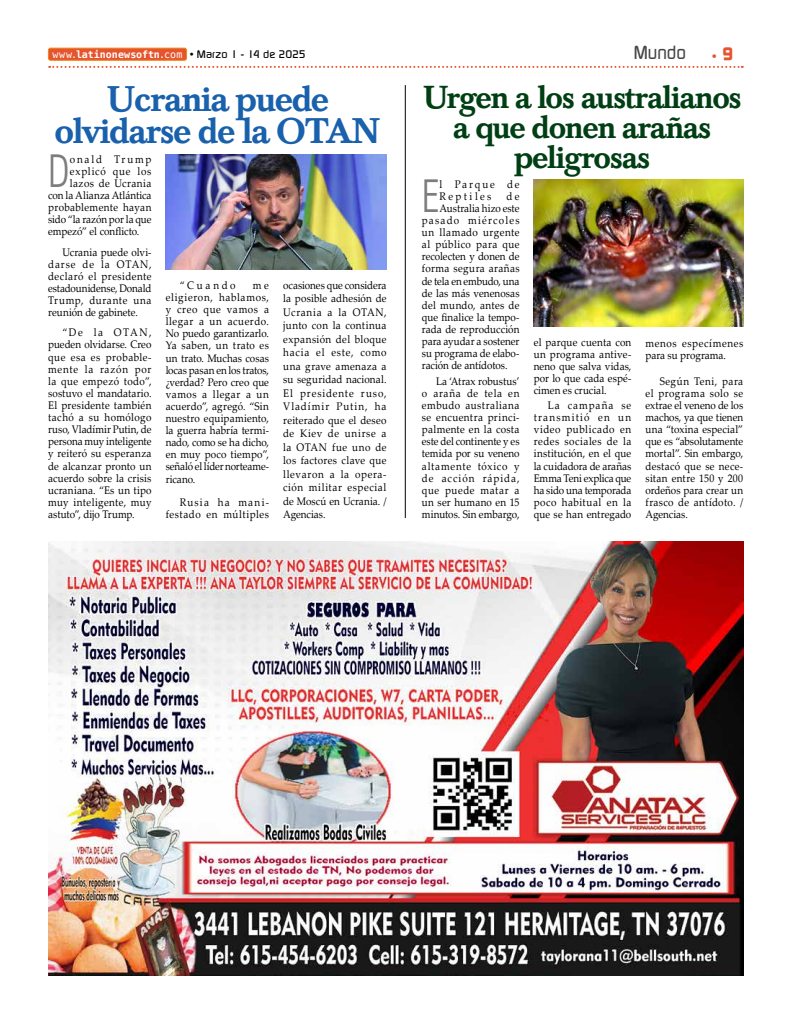
<style>
.page{position:relative;width:791px;height:1021px;background:#fff}
.page>*{position:absolute;margin:0;border:0;box-sizing:border-box;transform-origin:0 0}
.t1{font:300 condensed 43.5px "Swiss 721 BT";color:#7d7d7d;scale:.9 1}
.t2{font:500 37px/32px "Baskerville T";letter-spacing:-.04em;color:#1961ac;text-align:center}
.t3{font:500 33px/30px "Baskerville T";letter-spacing:-.04em;color:#003f14;text-align:center}
.t4{font:500 19px "Continuum";color:#464646;scale:.9 1}
.t5{font:11px/12.1px "Palatino Linotype";letter-spacing:.015em;color:#000;text-align:justify;scale:.9 1}
.t6{font:11px/12.1px "Palatino Linotype";letter-spacing:.045em;color:#000;scale:.9 1}
.t7{font:11px "Palatino Linotype";letter-spacing:-.005em;color:#000;scale:.9 1}
.t8{font:500 11px "Continuum";letter-spacing:.005em;color:#000}
.t9{font:11px "Palatino Linotype";letter-spacing:-.01em;color:#000;scale:.9 1}
.t10{font:11px "Palatino Linotype";letter-spacing:.04em;color:#000;scale:.9 1}
.t11{font:11px/12.1px "Palatino Linotype";letter-spacing:.065em;color:#000;text-align:right;scale:.9 1}
.t12{font:11px "Palatino Linotype";letter-spacing:.035em;color:#000;scale:.9 1}
.t13{font:11px "Palatino Linotype";letter-spacing:-.015em;color:#000;scale:.9 1}
.t14{font:11px/12.1px "Palatino Linotype";letter-spacing:.225em;color:#000;scale:.9 1}
.t15{font:11px "Palatino Linotype";letter-spacing:.12em;color:#000;scale:.9 1}
.t16{font:11px "Palatino Linotype";letter-spacing:.08em;color:#000;scale:.9 1}
.t17{font:11px "Palatino Linotype";letter-spacing:.185em;color:#000;scale:.9 1}
.t18{font:700 11px "Continuum";color:#e6542f}
.s1{font-family:"Bitstream Vera Sans Mono";font-weight:400;font-size:10px;color:#fff}
.s2{font-family:"Bitstream Vera Sans Mono";font-weight:700;font-size:10px;color:#fff}
.s3{font-size:18px}
</style>
<div class="page">
<div style="left:48px;top:48px;width:139px;height:12px;background:#e6542f;border-radius:2px"></div>
<div style="left:48px;top:48px;width:139px;height:12px;border:1px solid #eb880e;border-radius:2px"></div>
<svg style="left:49px;top:66px;width:694px;height:2px"></svg>
<img style="left:48px;top:541px;width:695px;height:434px">
<img style="left:166px;top:154px;width:220px;height:115px">
<img style="left:534px;top:180px;width:209px;height:146px">
<hr style="left:405px;top:85px;width:1px;height:433px;background:#000">
<p class="t8" style="left:52px;top:47px;width:255px"><span class="s1">www.</span><span class="s2">latinonewsoftn</span><span class="s1">.com</span> • Marzo 1 - 14 de 2025</p>
<h3 class="t4" style="left:634px;top:40px;width:60px">Mundo</h3>
<p class="t18" style="left:712px;top:49px;width:22px">• <span class="s3">9</span></p>
<h3 class="t3" style="left:423px;top:83px;width:321px">Urgen a los australianos a que donen arañas peligrosas</h3>
<h2 class="t2" style="left:54px;top:83px;width:328px">Ucrania puede olvidarse de la OTAN</h2>
<h1 class="t1" style="left:48px;top:145px;width:26px">D</h1>
<p class="t17" style="left:70px;top:151px;width:92px">onald Trump</p>
<p class="t16" style="left:70px;top:163px;width:92px">explicó que los</p>
<p class="t10" style="left:70px;top:175px;width:92px">lazos de Ucrania</p>
<p class="t7" style="left:48px;top:187px;width:116px">con la Alianza Atlántica</p>
<p class="t12" style="left:48px;top:199px;width:116px">probablemente hayan</p>
<p class="t9" style="left:48px;top:211px;width:116px">sido “la razón por la que</p>
<p class="t5" style="left:48px;top:225px;width:103px">empezó” el conflicto.</p>
<p class="t5" style="left:48px;top:245px;width:116px;text-indent:14px">Ucrania puede olvi&shy;darse de la OTAN, declaró el presidente estadounidense, Donald Trump, durante una reunión de gabinete.</p>
<p class="t5" style="left:48px;top:326px;width:116px;text-indent:14px">“De la OTAN, pueden olvidarse. Creo que esa es probable&shy;mente la razón por la que empezó todo”, sostuvo el mandatario.<br>El presidente también tachó a su homólogo ruso, Vladímir Putin, de persona muy inteligente y reiteró su esperanza de alcanzar pronto un acuerdo sobre la crisis ucraniana. “Es un tipo muy inteligente, muy astuto”, dijo Trump.</p>
<h1 class="t1" style="left:422px;top:170px;width:21px">E</h1>
<p class="t14" style="left:440px;top:177px;width:90px">l Parque de<br>Reptiles</p>
<p class="t5" style="left:506px;top:190px;width:16px">de</p>
<p class="t7" style="left:440px;top:200px;width:90px">Australia hizo este</p>
<p class="t15" style="left:422px;top:212px;width:110px">pasado miércoles</p>
<p class="t6" style="left:422px;top:226px;width:110px">un llamado urgente</p>
<p class="t6" style="left:422px;top:238px;width:110px">al público para que</p>
<p class="t5" style="left:422px;top:250px;width:110px">recolecten y donen de</p>
<p class="t10" style="left:422px;top:261px;width:110px">forma segura arañas</p>
<p class="t13" style="left:422px;top:273px;width:110px">de tela en embudo, una</p>
<p class="t5" style="left:422px;top:286px;width:110px">de las más venenosas</p>
<p class="t5" style="left:422px;top:298px;width:110px">del mundo, antes de</p>
<p class="t5" style="left:422px;top:311px;width:110px">que finalice la tempo-</p>
<p class="t5" style="left:422px;top:323px;width:110px">rada de reproducción</p>
<p class="t7" style="left:422px;top:333px;width:110px">para ayudar a sostener</p>
<p class="t5" style="left:422px;top:347px;width:110px">su programa de elabo-</p>
<p class="t9" style="left:422px;top:358px;width:97px">ración de antídotos.</p>
<p class="t5" style="left:422px;top:374px;width:110px;text-indent:14px">La ‘Atrax robustus’ o araña de tela en embudo australiana se encuentra princi&shy;palmente en la costa este del continente y es temida por su veneno altamente tóxico y de acción rápida, que puede matar a un ser humano en 15 minutos. Sin embargo,</p>
<p class="t5" style="left:180px;top:279px;width:64px">“Cuando</p>
<p class="t5" style="left:283px;top:278px;width:116px;line-height:13.5px">ocasiones que considera la posible adhesión de Ucrania a la OTAN, junto con la continua expansión del bloque hacia el este, como una grave amenaza a su seguridad nacional.<br>El presidente ruso, Vladímir Putin, ha reiterado que el deseo de Kiev de unirse a la OTAN fue uno de los factores clave que llevaron a la opera&shy;ción militar especial de Moscú en Ucrania. / Agencias.</p>
<p class="t5" style="left:166px;top:279px;width:116px;text-indent:87px">m e eligieron, hablamos, y creo que vamos a llegar a un acuerdo.<br>No puedo garantizarlo.<br>Ya saben, un trato es un trato. Muchas cosas locas pasan en los tratos, ¿verdad? Pero creo que vamos a llegar a un acuerdo”, agregó. “Sin nuestro equipamiento, la guerra habría termi&shy;nado, como se ha dicho, en muy poco tiempo”, señaló el líder norteame&shy;ricano.</p>
<p class="t11" style="left:166px;top:495px;width:116px">Rusia ha mani&shy;festado en múltiples</p>
<p class="t5" style="left:534px;top:336px;width:110px">el parque cuenta con un programa antive&shy;neno que salva vidas, por lo que cada espé&shy;cimen es crucial.</p>
<p class="t5" style="left:534px;top:399px;width:110px;text-indent:14px">La campaña se transmitió en un video publicado en redes sociales de la institución, en el que la cuidadora de arañas Emma Teni explica que ha sido una temporada poco habitual en la que se han entregado</p>
<p class="t6" style="left:645px;top:336px;width:110px">menos especímenes para su programa.</p>
<p class="t5" style="left:645px;top:374px;width:110px;text-indent:14px">Según Teni, para el programa solo se extrae el veneno de los machos, ya que tienen una “toxina especial” que es “absolutamente mortal”. Sin embargo, destacó que se nece&shy;sitan entre 150 y 200 ordeños para crear un frasco de antídoto. / Agencias.</p>
</div>
